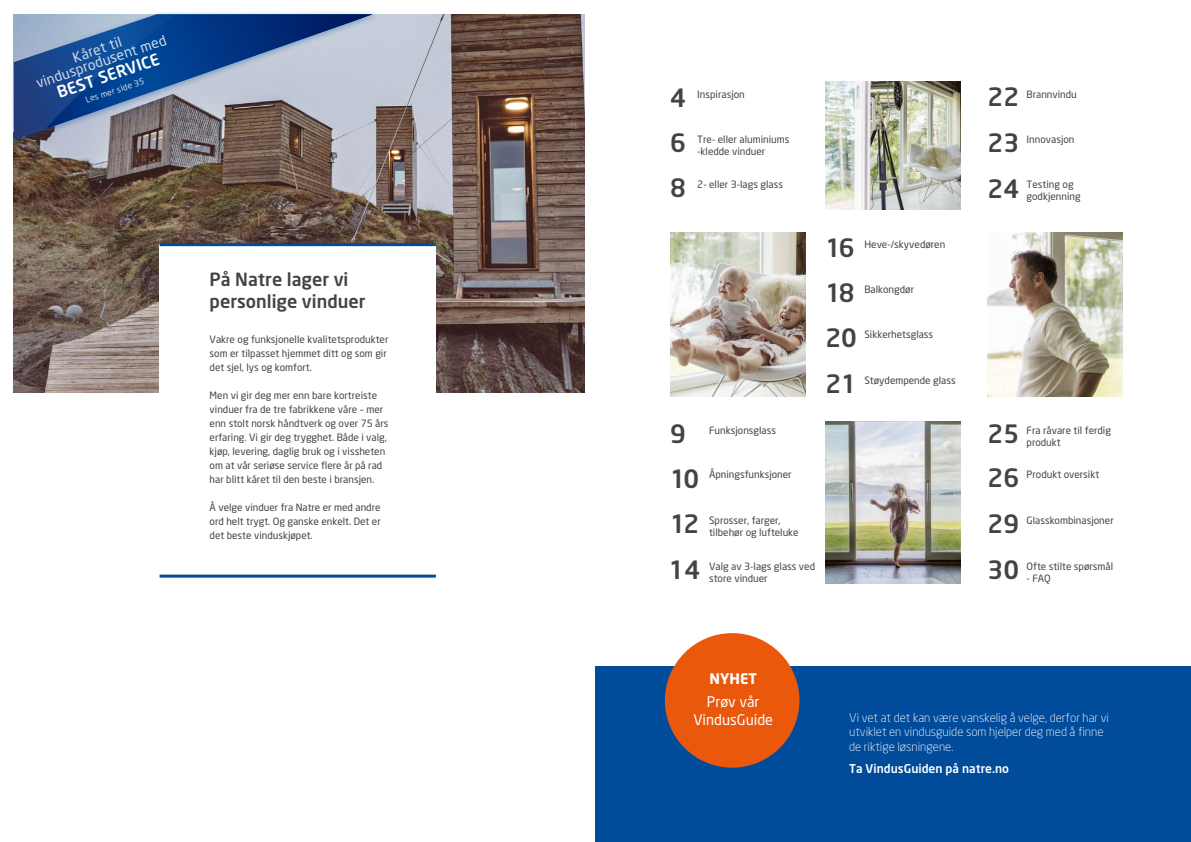
<style>
.page{position:relative;width:1191px;height:842px;background:#fff}
.page>*{position:absolute;margin:0;border:0;box-sizing:border-box;transform-origin:0 0}
.t1{font:500 25px/45.4px "Neo Sans";color:#414344;text-align:justify}
.t2{font:500 18px/21.6px "Neo Sans";color:#414344}
.t3{font:500 16px "Neo Sans";color:#fff}
.t4{font:14.5px/17.4px "Neo Sans";color:#fff;text-align:center}
.t5{font:700 14.5px "Neo Sans";color:#fff}
.t6{font:14px/12.5px "Neo Sans";color:rgb(255 255 255/.8);text-align:center}
.t7{font:300 12px/14.4px "Neo Sans";color:#fff}
.t8{font:500 12px "Neo Sans";color:#fff}
.t9{font:10px/14px "Neo Sans";color:#414344}
.t10{font:8.4px "Neo Sans";color:#fff}
</style>
<div class="page">
<img style="left:14px;top:14px;width:570px;height:379px">
<div style="left:160px;top:245px;width:276px;height:330px;background:#fff"></div>
<hr style="left:160px;top:243px;width:276px;height:3px;background:#004b9a">
<hr style="left:160px;top:575px;width:276px;height:3px;background:#004b9a">
<div style="left:10px;top:10px;width:370px;height:137px;background:#004b9a;opacity:.35"></div>
<svg style="left:257px;top:14px;width:116px;height:126px;background:#939baf"></svg>
<svg style="left:14px;top:14px;width:243px;height:126px;background:#4a6998"></svg>
<div style="left:595px;top:666px;width:596px;height:176px;background:#004b9a"></div>
<img style="left:670px;top:232px;width:135px;height:165px">
<img style="left:825px;top:82px;width:135px;height:127px">
<img style="left:987px;top:232px;width:135px;height:165px">
<img style="left:825px;top:422px;width:135px;height:161px">
<div style="left:665px;top:633px;width:134px;height:135px;background:#ea580c;border-radius:50%"></div>
<h3 class="t6" style="left:30px;top:66px;width:138px;rotate:-19deg">Kåret til vindusprodusent med</h3>
<h3 class="t3" style="left:54px;top:83px;width:108px;rotate:-19deg">BEST SERVICE</h3>
<p class="t10" style="left:84px;top:95px;width:63px;rotate:-18deg">Les mer side 35</p>
<h2 class="t2" style="left:210px;top:268px;width:157px">På Natre lager vi personlige vinduer</h2>
<p class="t9" style="left:210px;top:332px;width:180px">Vakre og funksjonelle kvalitetsprodukter som er tilpasset hjemmet ditt og som gir det sjel, lys og komfort.</p>
<p class="t9" style="left:210px;top:388px;width:180px">Men vi gir deg mer enn bare kortreiste vinduer fra de tre fabrikkene våre – mer enn stolt norsk håndtverk og over 75 års erfaring. Vi gir deg trygghet. Både i valg, kjøp, levering, daglig bruk og i vissheten om at vår seriøse service flere år på rad har blitt kåret til den beste i bransjen.</p>
<p class="t9" style="left:210px;top:500px;width:173px;text-align:justify">Å velge vinduer fra Natre er med andre ord helt trygt. Og ganske enkelt. Det er det beste vinduskjøpet.</p>
<h1 class="t1" style="left:670px;top:74px;width:17px">4<br>6<br>8</h1>
<p class="t9" style="left:697px;top:87px;width:49px">Inspirasjon</p>
<p class="t9" style="left:697px;top:133px;width:94px;line-height:12px">Tre- eller aluminiums -kledde vinduer</p>
<p class="t9" style="left:697px;top:177px;width:87px">2- eller 3-lags glass</p>
<h1 class="t1" style="left:825px;top:224px;width:33px">16<br>18<br>20<br>21</h1>
<p class="t9" style="left:864px;top:237px;width:82px">Heve-/skyvedøren</p>
<p class="t9" style="left:864px;top:282px;width:51px">Balkongdør</p>
<p class="t9" style="left:864px;top:327px;width:70px">Sikkerhetsglass</p>
<p class="t9" style="left:864px;top:373px;width:93px">Støydempende glass</p>
<h1 class="t1" style="left:987px;top:74px;width:33px;line-height:45.8px">22<br>23<br>24</h1>
<p class="t9" style="left:1026px;top:87px;width:52px">Brannvindu</p>
<p class="t9" style="left:1026px;top:132px;width:49px">Innovasjon</p>
<p class="t9" style="left:1026px;top:178px;width:56px;line-height:12px">Testing og godkjenning</p>
<h1 class="t1" style="left:670px;top:410px;width:30px;line-height:46px">9<br>10</h1>
<h1 class="t1" style="left:987px;top:410px;width:33px">25</h1>
<h1 class="t1" style="left:670px;top:501px;width:30px">12</h1>
<p class="t9" style="left:1026px;top:424px;width:86px;line-height:12px">Fra råvare til ferdig produkt</p>
<p class="t9" style="left:709px;top:423px;width:68px">Funksjonsglass</p>
<p class="t9" style="left:709px;top:467px;width:84px">Åpningsfunksjoner</p>
<p class="t9" style="left:1026px;top:467px;width:74px">Produkt oversikt</p>
<h1 class="t1" style="left:987px;top:455px;width:33px">26<br>29</h1>
<p class="t9" style="left:709px;top:514px;width:91px;line-height:12px">Sprosser, farger, tilbehør og lufteluke</p>
<p class="t9" style="left:709px;top:560px;width:107px;line-height:12px">Valg av 3-lags glass ved store vinduer</p>
<p class="t9" style="left:1026px;top:513px;width:89px">Glasskombinasjoner</p>
<h1 class="t1" style="left:669px;top:546px;width:33px">14</h1>
<h1 class="t1" style="left:987px;top:546px;width:33px">30</h1>
<p class="t9" style="left:1026px;top:559px;width:88px">Ofte stilte spørsmål</p>
<p class="t9" style="left:1026px;top:571px;width:26px">- FAQ</p>
<h3 class="t5" style="left:709px;top:670px;width:49px">NYHET</h3>
<h3 class="t4" style="left:693px;top:693px;width:81px">Prøv vår<br>VindusGuide</h3>
<p class="t7" style="left:849px;top:710px;width:261px">Vi vet at det kan være vanskelig å velge, derfor har vi utviklet en vindusguide som hjelper deg med å finne de riktige løsningene.</p>
<p class="t8" style="left:849px;top:761px;width:161px">Ta VindusGuiden på natre.no</p>
</div>
